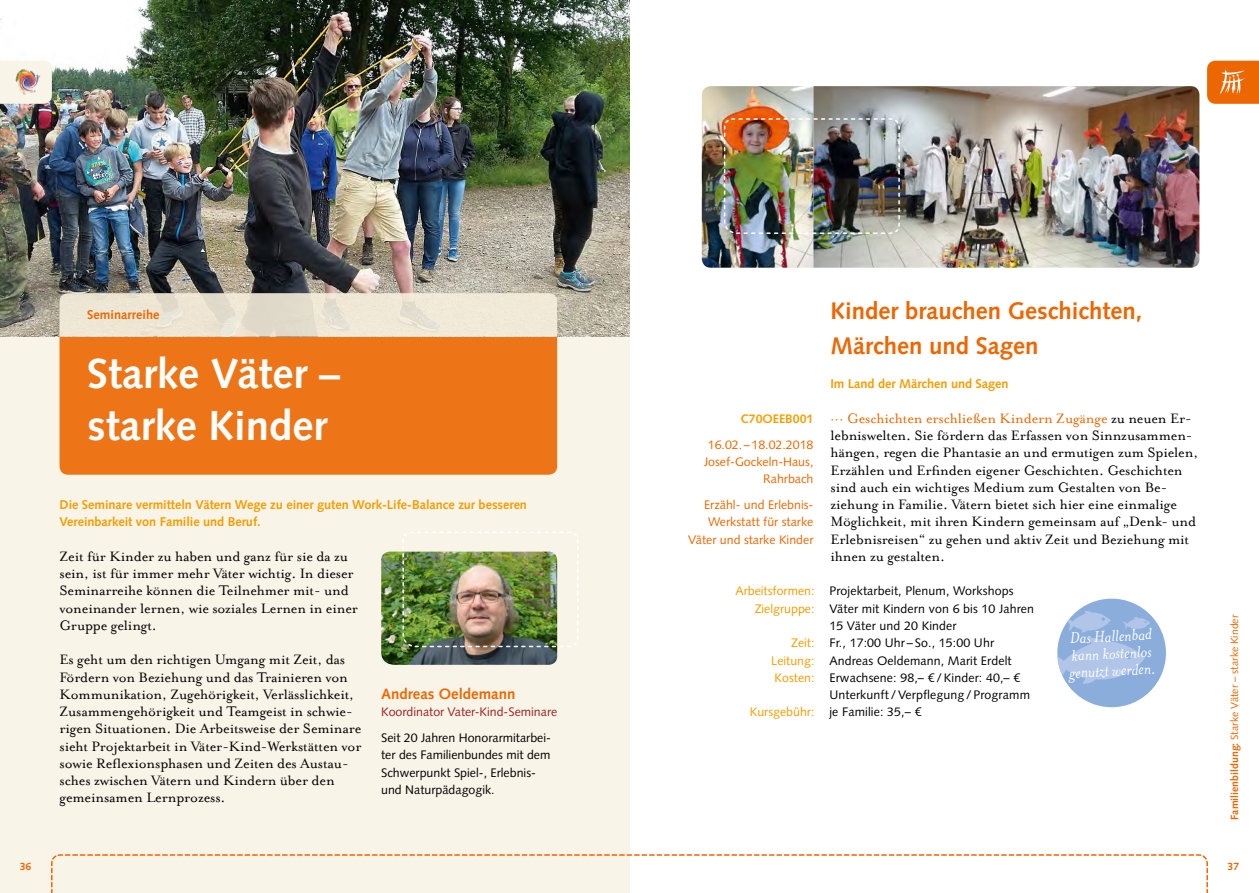
<style>
.page{position:relative;width:1259px;height:893px;background:#fff}
.page>*{position:absolute;margin:0;border:0;box-sizing:border-box;transform-origin:0 0}
.t1{font:700 42px/51.8px "Syntax LT Std";color:#fff}
.t2{font:700 24px/34.5px "Syntax LT Std";color:#ec6701}
.t3{font:italic 18px/17.2px "Mrs Eaves";color:#fff}
.t4{font:15.75px/17.2px "Mrs Eaves Roman";letter-spacing:-.01em;color:#000}
.t5{font:700 15px "Syntax LT Std";color:#ec6701}
.t6{font:700 12.75px/17.2px "Syntax LT Std";letter-spacing:-.005em;color:#f59d00}
.t7{font:700 12.75px "Syntax LT Std";color:#ec6701}
.t8{font:12.3px/17.2px "Syntax LT Std";color:#000}
.t9{font:12.3px/17.2px "Syntax LT Std";color:#ec6701;text-align:right}
.t10{font:12.3px "Syntax LT Std";color:#9c2220}
.t11{font:700 12.3px "Syntax LT Std";color:#f59d00}
.t12{font:10.5px "Syntax LT Std";color:#ec6701}
.t13{font:700 10.5px "Syntax LT Std";color:#ec6701}
.s1{color:#ec6701}
.s2{color:#f59d00}
.s3{font-weight:700}
</style>
<div class="page">
<div style="left:0;top:337px;width:629px;height:556px;background:#f9f4e8"></div>
<div style="left:60px;top:337px;width:497px;height:138px;background:#ed7518"></div>
<img style="left:0;top:0;width:629px;height:337px">
<img style="left:381px;top:552px;width:176px;height:113px">
<img style="left:402px;top:532px;width:176px;height:116px">
<svg style="left:60px;top:293px;width:497px;height:44px"></svg>
<img style="left:702px;top:86px;width:497px;height:182px">
<img style="left:723px;top:117px;width:177px;height:118px">
<div style="left:0;top:61px;width:52px;height:43px;background:#f9f4e8"></div>
<svg style="left:51px;top:853px;width:1157px;height:40px"></svg>
<img style="left:16px;top:69px;width:25px;height:26px">
<svg style="left:1207px;top:61px;width:52px;height:43px"></svg>
<div style="left:1057px;top:599px;width:109px;height:108px;background:#8baddc;border-radius:50%"></div>
<svg style="left:1057px;top:610px;width:93px;height:75px"></svg>
<p class="t7" style="left:87px;top:307px;width:74px">Seminarreihe</p>
<h1 class="t1" style="left:87px;top:348px;width:254px">Starke Väter – starke Kinder</h1>
<p class="t6" style="left:60px;top:496px;width:469px">Die Seminare vermitteln Vätern Wege zu einer guten Work-Life--Balance zur besseren<br>Vereinbarkeit von Familie und Beruf.</p>
<p class="t4" style="left:60px;top:548px;width:300px">Zeit für Kinder zu haben und ganz für sie da zu sein, ist für immer mehr Väter wichtig. In dieser Seminarreihe können die Teilnehmer mit- und voneinander lernen, wie soziales Lernen in einer Gruppe gelingt.</p>
<p class="t4" style="left:60px;top:651px;width:303px">Es geht um den richtigen Umgang mit Zeit, das Fördern von Beziehung und das Trainieren von Kommunikation, Zugehörigkeit, Verlässlichkeit, Zusammengehörigkeit und Teamgeist in schwie&shy;rigen Situationen. Die Arbeitsweise der Seminare sieht Projektarbeit in Väter-Kind-Werkstätten vor sowie Reflexionsphasen und Zeiten des Austau&shy;sches zwischen Vätern und Kindern über den gemeinsamen Lernprozess.</p>
<p class="t5" style="left:381px;top:685px;width:136px">Andreas Oeldemann</p>
<p class="t10" style="left:381px;top:705px;width:177px">Koordinator Vater-Kind-Seminare</p>
<p class="t8" style="left:381px;top:729px;width:171px">Seit 20 Jahren Honorarmitarbei&shy;ter des Familienbundes mit dem<br>Schwerpunkt Spiel-, Erlebnis&shy;und Naturpädagogik.</p>
<p class="t11" style="left:740px;top:412px;width:74px">C70OEEB001</p>
<p class="t9" style="left:704px;top:436px;width:111px">16.02. –18.02.2018<br>Josef-Gockeln-Haus,<br>Rahrbach</p>
<p class="t9" style="left:688px;top:496px;width:127px">Erzähl- und Erlebnis-<br>Werkstatt für starke<br>Väter und starke Kinder</p>
<h2 class="t2" style="left:830px;top:294px;width:314px">Kinder brauchen Geschichten,<br>Märchen und Sagen</h2>
<p class="t6" style="left:830px;top:375px;width:180px">Im Land der Märchen und Sagen</p>
<p class="t4" style="left:830px;top:410px;width:369px"><span class="s1">··· Geschichten erschließen Kindern Zugänge</span> zu neuen Er&shy;lebniswelten. Sie fördern das Erfassen von Sinnzusammen&shy;hängen, regen die Phantasie an und ermutigen zum Spielen, Erzählen und Erfinden eigener Geschichten. Geschichten sind auch ein wichtiges Medium zum Gestalten von Be&shy;ziehung in Familie. Vätern bietet sich hier eine einmalige Möglichkeit, mit ihren Kindern gemeinsam auf „Denk- und Erlebnisreisen“ zu gehen und aktiv Zeit und Beziehung mit ihnen zu gestalten.</p>
<p class="t8" style="left:735px;top:583px;width:280px"><span class="s2">Arbeitsformen:</span> Projektarbeit, Plenum, Workshops</p>
<p class="t8" style="left:754px;top:600px;width:281px"><span class="s2">Zielgruppe:</span> Väter mit Kindern von 6 bis 10 Jahren</p>
<p class="t8" style="left:829px;top:617px;width:129px">15 Väter und 20 Kinder</p>
<p class="t8" style="left:791px;top:634px;width:204px"><span class="s2">Zeit:</span> Fr., 17:00 Uhr – So., 15:00 Uhr</p>
<p class="t8" style="left:771px;top:652px;width:242px"><span class="s2">Leitung:</span> Andreas Oeldemann, Marit Erdelt</p>
<p class="t8" style="left:774px;top:669px;width:247px"><span class="s2">Kosten:</span> Erwachsene: 98,– € /Kinder: 40,– €</p>
<p class="t8" style="left:829px;top:686px;width:202px">Unterkunft /Verpflegung / Programm</p>
<p class="t8" style="left:750px;top:703px;width:173px"><span class="s2">Kursgebühr:</span> je Familie: 35,– €</p>
<p class="t3" style="left:1067px;top:630px;width:88px;rotate:-3deg">Das Hallenbad kann kostenlos genutzt werden.</p>
<p class="t12" style="left:1228px;top:820px;width:207px;rotate:-90deg"><span class="s3">Familienbildung:</span> Starke Väter – starke Kinder</p>
<p class="t13" style="left:20px;top:860px;width:13px">36</p>
<p class="t13" style="left:1227px;top:860px;width:13px">37</p>
</div>
